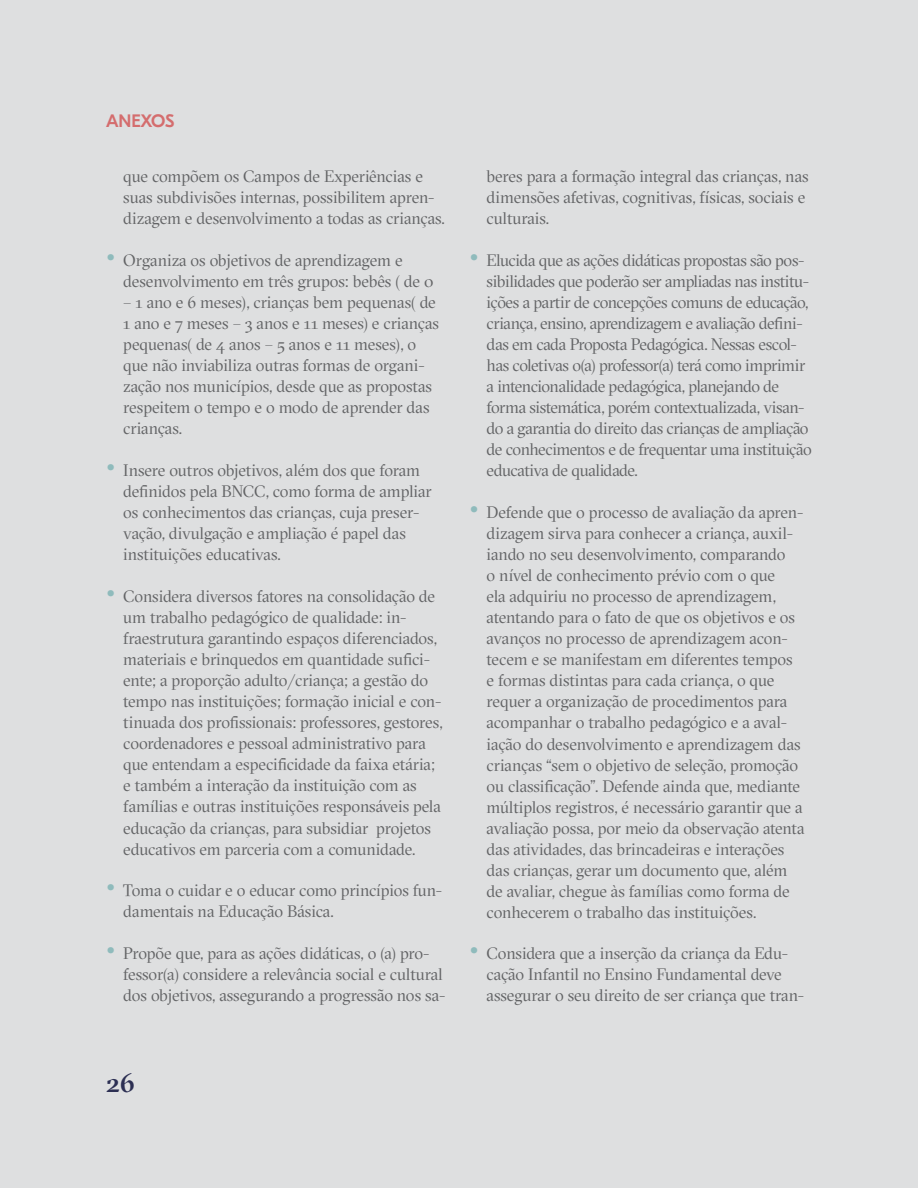
<style>
.page{position:relative;width:918px;height:1188px;background:#dedfe0}
.page>*{position:absolute;margin:0;border:0;box-sizing:border-box;transform-origin:0 0}
.t1{font:500 27px "GT Sectra Fine";color:#2c2f53}
.t2{font:500 18px "GT Eesti Pro Display";letter-spacing:-.015em;color:#d46d6e}
.t3{font:16.5px/21px "GT Sectra Fine";letter-spacing:-.01em;color:#636466}
.s1{font-family:"GT Eesti Pro Display";font-weight:700;font-size:24px;color:#8fbbbc}
</style>
<div class="page">
<p class="t2" style="left:106px;top:111px;width:70px">ANEXOS</p>
<p class="t3" style="left:123px;top:166px;width:323px">que compõem os Campos de Experiências e suas subdivisões internas, possibilitem apren&shy;dizagem e desenvolvimento a todas as crianças.</p>
<p class="t3" style="left:123px;top:250px;width:312px;text-indent:-17px"><span class="s1">•</span> Organiza os objetivos de aprendizagem e desenvolvimento em três grupos: bebês ( de 0</p>
<p class="t3" style="left:123px;top:292px;width:317px">– 1 ano e 6 meses), crianças bem pequenas( de 1 ano e 7 meses – 3 anos e 11 meses) e crianças pequenas( de 4 anos – 5 anos e 11 meses), o que não inviabiliza outras formas de organi&shy;zação nos municípios, desde que as propostas respeitem o tempo e o modo de aprender das crianças.</p>
<p class="t3" style="left:123px;top:460px;width:310px;text-indent:-17px"><span class="s1">•</span> Insere outros objetivos, além dos que foram definidos pela BNCC, como forma de ampliar os conhecimentos das crianças, cuja preser&shy;vação, divulgação e ampliação é papel das instituições educativas.</p>
<p class="t3" style="left:123px;top:586px;width:321px;text-indent:-17px"><span class="s1">•</span> Considera diversos fatores na consolidação de um trabalho pedagógico de qualidade: in&shy;fraestrutura garantindo espaços diferenciados, materiais e brinquedos em quantidade sufici&shy;ente; a proporção adulto/criança; a gestão do tempo nas instituições; formação inicial e con&shy;tinuada dos profissionais: professores, gestores, coordenadores e pessoal administrativo para que entendam a especificidade da faixa etária; e também a interação da instituição com as famílias e outras instituições responsáveis pela educação da crianças, para subsidiar projetos educativos em parceria com a comunidade.</p>
<p class="t3" style="left:123px;top:880px;width:320px;text-indent:-17px"><span class="s1">•</span> Toma o cuidar e o educar como princípios fun&shy;damentais na Educação Básica.</p>
<p class="t3" style="left:123px;top:943px;width:324px;text-indent:-17px"><span class="s1">•</span> Propõe que, para as ações didáticas, o (a) pro&shy;fessor(a) considere a relevância social e cultural dos objetivos, assegurando a progressão nos sa-</p>
<p class="t3" style="left:487px;top:166px;width:324px">beres para a formação integral das crianças, nas dimensões afetivas, cognitivas, físicas, sociais e culturais.</p>
<p class="t3" style="left:487px;top:250px;width:327px;text-indent:-17px"><span class="s1">•</span> Elucida que as ações didáticas propostas são pos&shy;sibilidades que poderão ser ampliadas nas institu&shy;ições a partir de concepções comuns de educação, criança, ensino, aprendizagem e avaliação defini&shy;das em cada Proposta Pedagógica. Nessas escol&shy;has coletivas o(a) professor(a) terá como imprimir a intencionalidade pedagógica, planejando de forma sistemática, porém contextualizada, visan&shy;do a garantia do direito das crianças de ampliação de conhecimentos e de frequentar uma instituição educativa de qualidade.</p>
<p class="t3" style="left:487px;top:502px;width:319px;text-indent:-17px"><span class="s1">•</span> Defende que o processo de avaliação da apren&shy;dizagem sirva para conhecer a criança, auxil&shy;iando no seu desenvolvimento, comparando<br>o nível de conhecimento prévio com o que<br>ela adquiriu no processo de aprendizagem, atentando para o fato de que os objetivos e os avanços no processo de aprendizagem acon&shy;tecem e se manifestam em diferentes tempos e formas distintas para cada criança, o que requer a organização de procedimentos para acompanhar o trabalho pedagógico e a aval&shy;iação do desenvolvimento e aprendizagem das crianças “sem o objetivo de seleção, promoção ou classificação”. Defende ainda que, mediante múltiplos registros, é necessário garantir que a avaliação possa, por meio da observação atenta das atividades, das brincadeiras e interações das crianças, gerar um documento que, além de avaliar, chegue às famílias como forma de conhecerem o trabalho das instituições.</p>
<p class="t3" style="left:487px;top:943px;width:319px;text-indent:-17px"><span class="s1">•</span> Considera que a inserção da criança da Edu&shy;cação Infantil no Ensino Fundamental deve assegurar o seu direito de ser criança que tran-</p>
<h1 class="t1" style="left:106px;top:1065px;width:30px">26</h1>
</div>
